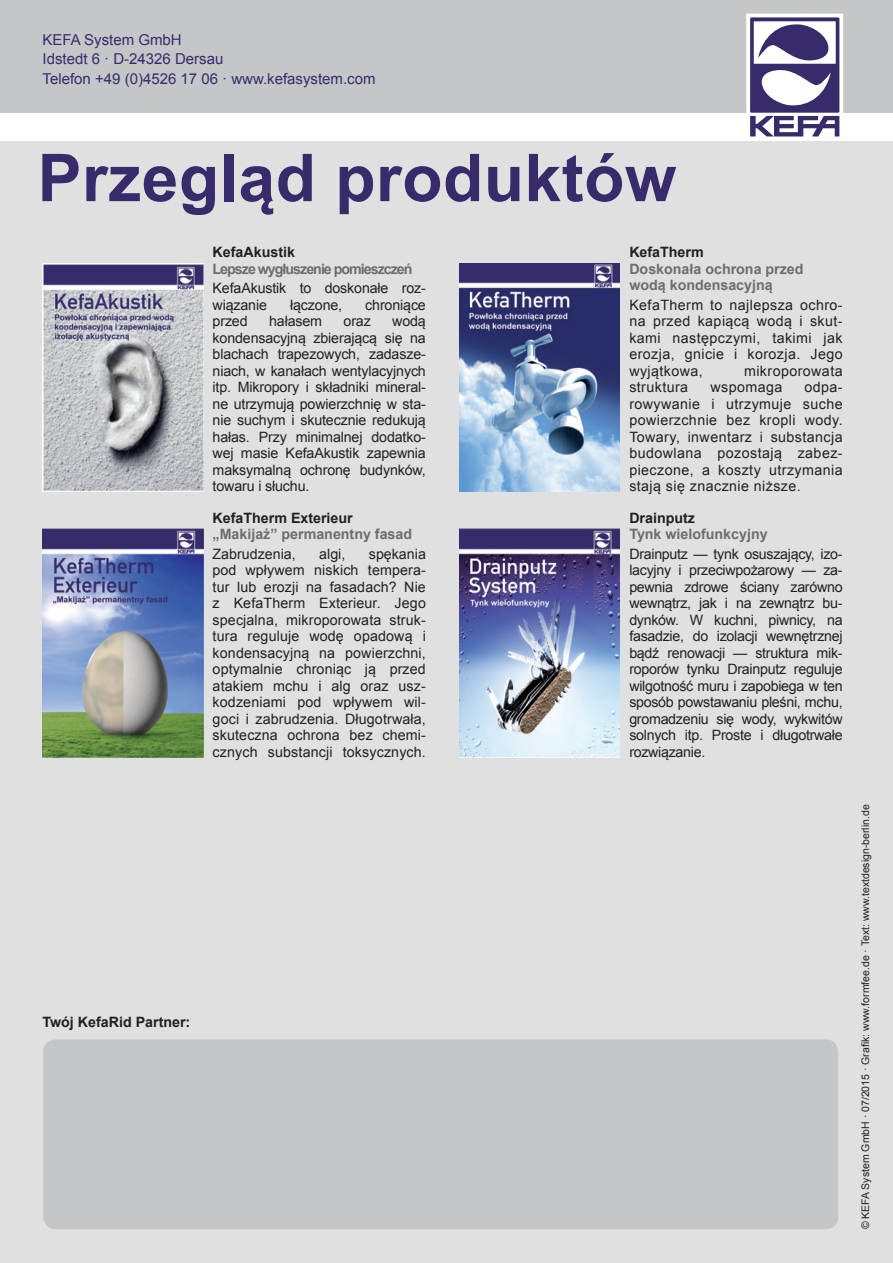
<style>
.page{position:relative;width:893px;height:1263px;background:#fff}
.page>*{position:absolute;margin:0;border:0;box-sizing:border-box;transform-origin:0 0}
.t1{font:700 66px "Arial";letter-spacing:.005em;color:#382b6b}
.t2{font:15px/19.5px "Arial";color:#382b6b}
.t3{font:14.25px/16.5px "Arial";color:#231f20;text-align:justify}
.t4{font:700 14.25px/16.5px "Arial";color:#6c6d70}
.t5{font:700 14.25px "Arial";color:#231f20}
.t6{font:14.25px "Arial";letter-spacing:.03em;color:#231f20}
.t7{font:700 14.25px "Arial";letter-spacing:-.07em;color:#6c6d70}
.t8{font:10.5px "Arial";color:#231f20}
</style>
<div class="page">
<div style="left:0;top:0;width:893px;height:113px;background:#c4c6c8"></div>
<div style="left:0;top:123px;width:893px;height:1140px;background:#e1e0e1"></div>
<div style="left:0;top:113px;width:893px;height:27px;background:#fff"></div>
<div style="left:746px;top:14px;width:97px;height:118px;background:#fff"></div>
<svg style="left:750px;top:17px;width:89px;height:119px"></svg>
<img style="left:459px;top:263px;width:161px;height:229px">
<img style="left:43px;top:529px;width:160px;height:228px">
<div style="left:43px;top:1039px;width:795px;height:190px;background:#c4c6c8;border-radius:13px"></div>
<img style="left:43px;top:263px;width:160px;height:228px">
<img style="left:459px;top:529px;width:161px;height:228px">
<p class="t2" style="left:43px;top:30px;width:335px">KEFA System GmbH<br>Idstedt 6 · D-24326 Dersau<br>Telefon +49 (0)4526 17 06 · www.kefasystem.com</p>
<h1 class="t1" style="left:38px;top:134px;width:640px">Przegląd produktów</h1>
<p class="t5" style="left:213px;top:242px;width:84px">KefaAkustik</p>
<p class="t7" style="left:213px;top:259px;width:201px">Lepsze wygłuszenie pomieszczeń</p>
<p class="t3" style="left:213px;top:280px;width:215px">KefaAkustik to doskonałe roz&shy;wiązanie</p>
<p class="t3" style="left:290px;top:296px;width:54px">łączone,</p>
<p class="t3" style="left:365px;top:296px;width:62px">chroniące</p>
<p class="t3" style="left:213px;top:313px;width:215px;text-indent:180px">wodą kondensacyjną zbierającą się na blachach trapezowych, zadasze&shy;niach, w kanałach wentylacyjnych itp. Mikropory i składniki mineral&shy;ne utrzymują powierzchnię w sta&shy;nie suchym i skutecznie redukują hałas. Przy minimalnej dodatko&shy;wej masie KefaAkustik zapewnia maksymalną ochronę budynków, towaru i słuchu.</p>
<p class="t5" style="left:213px;top:508px;width:142px">KefaTherm Exterieur</p>
<p class="t4" style="left:213px;top:526px;width:201px">„Makijaż” permanentny fasad</p>
<p class="t3" style="left:213px;top:545px;width:85px">Zabrudzenia,</p>
<p class="t3" style="left:319px;top:545px;width:28px">algi,</p>
<p class="t3" style="left:213px;top:313px;width:37px">przed</p>
<p class="t3" style="left:269px;top:313px;width:54px">hałasem</p>
<p class="t3" style="left:344px;top:313px;width:29px">oraz</p>
<p class="t3" style="left:213px;top:545px;width:215px;text-indent:156px">spękania pod wpływem niskich tempera&shy;tur lub erozji na fasadach? Nie z KefaTherm Exterieur. Jego specjalna, mikroporowata struk&shy;tura reguluje wodę opadową i kondensacyjną na powierzchni, optymalnie chroniąc ją przed atakiem mchu i alg oraz usz&shy;kodzeniami pod wpływem wil&shy;goci i zabrudzenia. Długotrwała, skuteczna ochrona bez chemi&shy;cznych substancji toksycznych.</p>
<p class="t5" style="left:43px;top:1012px;width:149px">Twój KefaRid Partner:</p>
<p class="t5" style="left:629px;top:243px;width:76px">KefaTherm</p>
<p class="t4" style="left:629px;top:261px;width:176px">Doskonała ochrona przed wodą kondensacyjną</p>
<p class="t3" style="left:629px;top:296px;width:215px">KefaTherm to najlepsza ochro&shy;na przed kapiącą wodą i skut&shy;kami następczymi, takimi jak erozja, gnicie i korozja. Jego wyjątkowa,</p>
<p class="t6" style="left:744px;top:361px;width:100px">mikroporowata</p>
<p class="t3" style="left:629px;top:379px;width:215px;text-indent:175px">odpa&shy;rowywanie i utrzymuje suche powierzchnie bez kropli wody.<br>Towary, inwentarz i substancja budowlana pozostają zabez&shy;pieczone, a koszty utrzymania stają się znacznie niższe.</p>
<p class="t5" style="left:629px;top:508px;width:67px">Drainputz</p>
<p class="t4" style="left:629px;top:526px;width:140px">Tynk wielofunkcyjny</p>
<p class="t3" style="left:629px;top:545px;width:215px">Drainputz — tynk osuszający, izo&shy;lacyjny i przeciwpożarowy — za&shy;pewnia zdrowe ściany zarówno wewnątrz, jak i na zewnątrz bu&shy;dynków. W kuchni, piwnicy, na fasadzie, do izolacji wewnętrznej bądź renowacji — struktura mik&shy;roporów tynku Drainputz reguluje wilgotność muru i zapobiega w ten sposób powstawaniu pleśni, mchu, gromadzeniu się wody, wykwitów solnych itp. Proste i długotrwałe rozwiązanie.</p>
<p class="t6" style="left:629px;top:378px;width:60px">struktura</p>
<p class="t6" style="left:710px;top:378px;width:73px">wspomaga</p>
<p class="t8" style="left:859px;top:1229px;width:426px;rotate:-90deg">© KEFA System GmbH · 07/2015 · Grafik: www.formfee.de · Text: www.textdesign-berlin.de</p>
</div>
